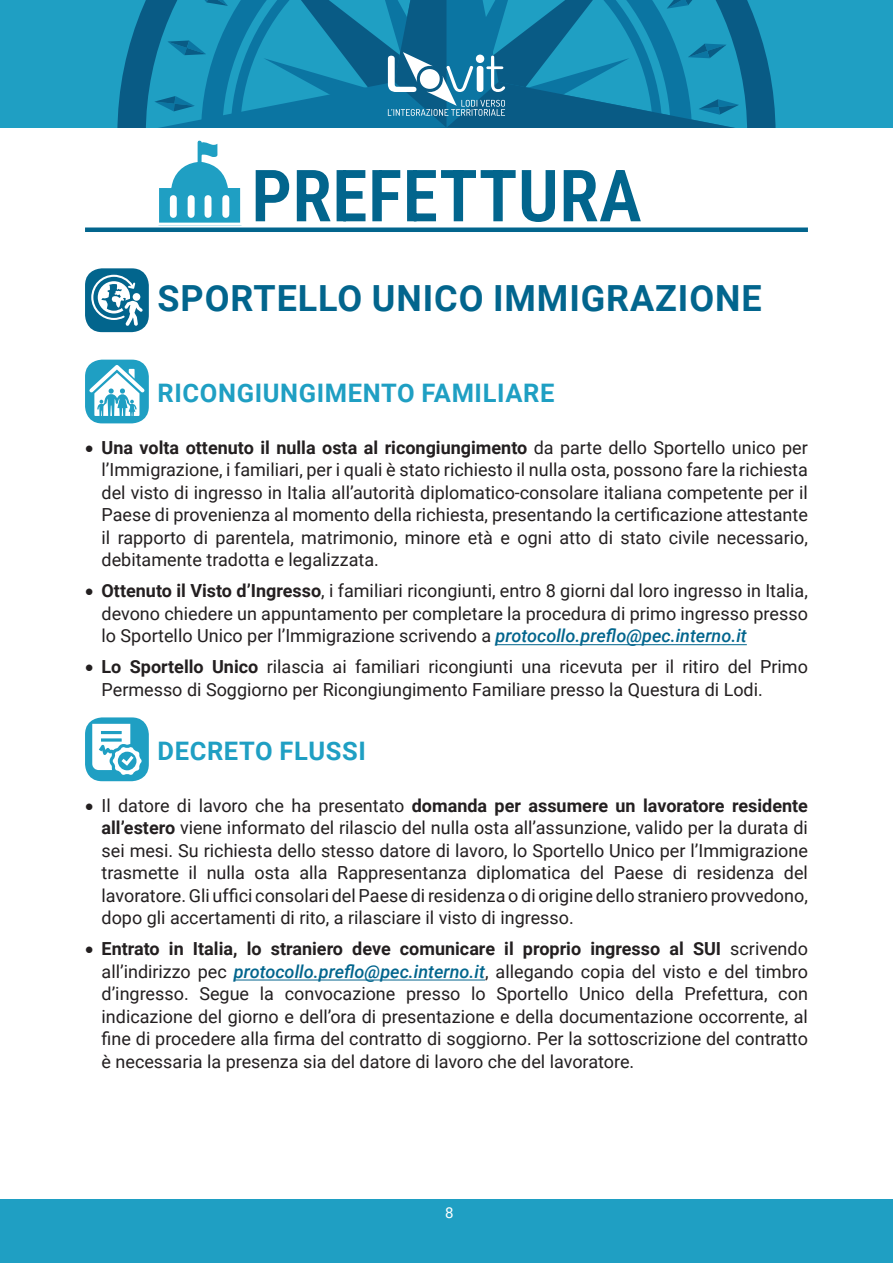
<style>
.page{position:relative;width:893px;height:1263px;background:#fff}
.page>*{position:absolute;margin:0;border:0;box-sizing:border-box;transform-origin:0 0}
.t1{font:600 72px "Roboto Condensed";letter-spacing:.005em;color:#02658d}
.t2{font:700 36px "Roboto";letter-spacing:.025em;color:#02658d}
.t3{font:700 25.5px "Roboto";letter-spacing:.025em;color:#1f9fc3}
.t4{font:18px/22.5px "Roboto";color:#231f20;text-align:justify}
.N_pagina{font:15px "Roboto";color:#fff}
.s1{font-weight:700}
.s2{font-weight:500;font-style:italic;color:#02658d}
</style>
<div class="page">
<div style="left:0;top:1199px;width:893px;height:64px;background:#1f9fc3"></div>
<div style="left:0;top:0;width:893px;height:128px;background:#1f9fc3"></div>
<svg style="left:117px;top:56px;width:659px;height:72px"></svg>
<svg style="left:127px;top:0;width:261px;height:128px"></svg>
<svg style="left:388px;top:0;width:378px;height:128px"></svg>
<div style="left:85px;top:227px;width:723px;height:5px;background:#02658d"></div>
<hr style="left:496px;top:644px;width:251px;height:1px;background:#02658d">
<hr style="left:234px;top:980px;width:251px;height:1px;background:#02658d">
<div style="left:85px;top:268px;width:64px;height:64px;background:#02658d;border-radius:17px"></div>
<svg style="left:91px;top:275px;width:52px;height:51px"></svg>
<div style="left:133px;top:293px;width:7px;height:8px;background:#fff;border-radius:50%"></div>
<div style="left:85px;top:360px;width:64px;height:63px;background:#1f9fc3;border-radius:17px"></div>
<svg style="left:89px;top:365px;width:56px;height:51px"></svg>
<div style="left:85px;top:717px;width:64px;height:64px;background:#1f9fc3;border-radius:17px"></div>
<svg style="left:92px;top:724px;width:50px;height:51px"></svg>
<svg style="left:159px;top:141px;width:81px;height:82px"></svg>
<p class="t1" style="left:251px;top:145px;width:392px">PREFETTURA</p>
<p class="t2" style="left:158px;top:273px;width:606px">SPORTELLO UNICO IMMIGRAZIONE</p>
<p class="t3" style="left:158px;top:375px;width:398px">RICONGIUNGIMENTO FAMILIARE</p>
<p class="t4" style="left:102px;top:436px;width:708px;text-indent:-17px">• <span class="s1">Una volta ottenuto il nulla osta al ricongiungimento</span> da parte dello Sportello unico per l’Immigrazione, i familiari, per i quali è stato richiesto il nulla osta, possono fare la richiesta del visto di ingresso in Italia all’autorità diplomatico-consolare italiana competente per il Paese di provenienza al momento della richiesta, presentando la certificazione attestante il rapporto di parentela, matrimonio, minore età e ogni atto di stato civile necessario, debitamente tradotta e legalizzata.</p>
<p class="t4" style="left:102px;top:579px;width:708px;text-indent:-17px">• <span class="s1">Ottenuto il Visto d’Ingresso</span>, i familiari ricongiunti, entro 8 giorni dal loro ingresso in Italia, devono chiedere un appuntamento per completare la procedura di primo ingresso presso lo Sportello Unico per l’Immigrazione scrivendo a <span class="s2">protocollo.preflo@pec.interno.it</span></p>
<p class="t4" style="left:102px;top:655px;width:708px;text-indent:-17px">• <span class="s1">Lo Sportello Unico</span> rilascia ai familiari ricongiunti una ricevuta per il ritiro del Primo<br>Permesso di Soggiorno per Ricongiungimento Familiare presso la Questura di Lodi.</p>
<p class="t3" style="left:158px;top:733px;width:210px">DECRETO FLUSSI</p>
<p class="t4" style="left:102px;top:793px;width:708px;text-indent:-17px">• Il datore di lavoro che ha presentato <span class="s1">domanda per assumere un lavoratore residente all’estero</span> viene informato del rilascio del nulla osta all’assunzione, valido per la durata di sei mesi. Su richiesta dello stesso datore di lavoro, lo Sportello Unico per l’Immigrazione trasmette il nulla osta alla Rappresentanza diplomatica del Paese di residenza del lavoratore. Gli uffici consolari del Paese di residenza o di origine dello straniero provvedono, dopo gli accertamenti di rito, a rilasciare il visto di ingresso.</p>
<p class="t4" style="left:102px;top:937px;width:708px;text-indent:-17px">• <span class="s1">Entrato in Italia, lo straniero deve comunicare il proprio ingresso al SUI</span> scrivendo all’indirizzo pec <span class="s2">protocollo.preflo@pec.interno.it</span>, allegando copia del visto e del timbro d’ingresso. Segue la convocazione presso lo Sportello Unico della Prefettura, con indicazione del giorno e dell’ora di presentazione e della documentazione occorrente, al fine di procedere alla firma del contratto di soggiorno. Per la sottoscrizione del contratto è necessaria la presenza sia del datore di lavoro che del lavoratore.</p>
<p class="N_pagina" style="left:445px;top:1202px;width:10px">8</p>
</div>
